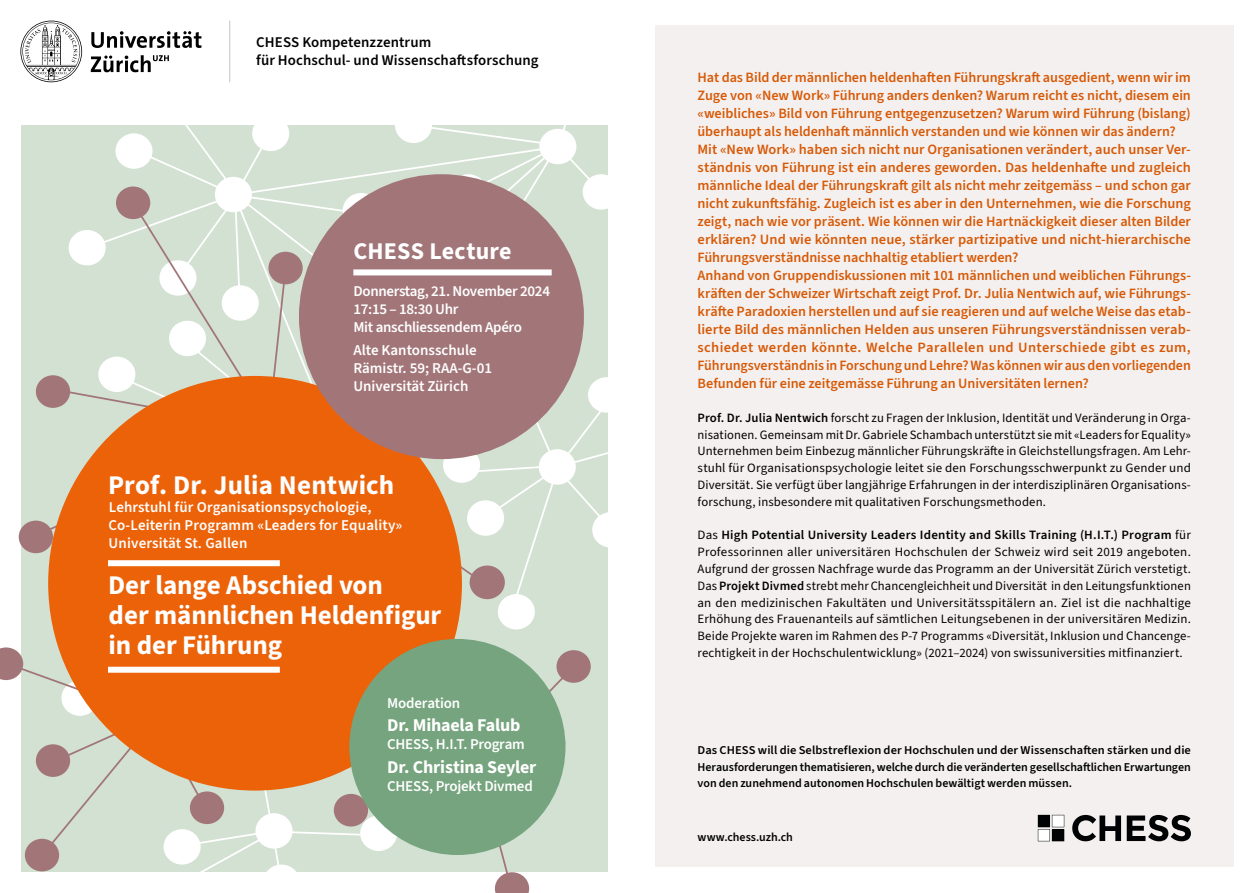
<style>
.page{position:relative;width:1259px;height:893px;background:#fff}
.page>*{position:absolute;margin:0;border:0;box-sizing:border-box;transform-origin:0 0}
.t1{font:700 27px/30px "Source Sans 3";color:#fff}
.t2{font:700 24px "Source Sans 3";letter-spacing:.01em;color:#fff}
.t3{font:700 18px "Source Sans 3";letter-spacing:-.01em;color:#fff}
.t4{font:600 15px/18px "Source Sans 3";letter-spacing:-.005em;color:#fff}
.t5{font:600 14.85px/18.6px "Source Sans 3";letter-spacing:.005em;color:#000}
.t6{font:600 14.25px/18px "Source Sans 3";color:#d65a07}
.t7{font:12.75px/16.8px "Source Sans 3";letter-spacing:.01em;color:#000;text-align:justify}
.t8{font:600 12px/16.5px "Source Sans 3";letter-spacing:.005em;color:#000;text-align:justify;scale:1.04 1}
.t9{font:600 12px "Source Sans 3";letter-spacing:.005em;color:#000}
.s1{font-weight:600}
</style>
<div class="page">
<div style="left:655px;top:26px;width:578px;height:841px;background:#f5f0f0"></div>
<svg style="left:0;top:125px;width:608px;height:768px"></svg>
<div style="left:556px;top:650px;width:35px;height:33px;background:#a27679;border-radius:50%"></div>
<div style="left:268px;top:252px;width:35px;height:32px;background:#a27679;border-radius:50%"></div>
<div style="left:116px;top:186px;width:34px;height:33px;background:#a27679;border-radius:50%"></div>
<div style="left:469px;top:565px;width:36px;height:34px;background:#a27679;border-radius:50%"></div>
<svg style="left:1072px;top:815px;width:119px;height:26px"></svg>
<svg style="left:1037px;top:815px;width:27px;height:26px"></svg>
<div style="left:48px;top:376px;width:414px;height:414px;background:#eb6209;border-radius:50%"></div>
<div style="left:299px;top:174px;width:285px;height:285px;background:#a27679;border-radius:50%"></div>
<div style="left:349px;top:639px;width:216px;height:216px;background:#75a47e;border-radius:50%"></div>
<div style="left:108px;top:560px;width:172px;height:6px;background:#fff"></div>
<div style="left:108px;top:667px;width:172px;height:6px;background:#fff"></div>
<div style="left:353px;top:269px;width:199px;height:6px;background:#fff"></div>
<hr style="left:229px;top:21px;width:1px;height:61px;background:#c6c6c6">
<svg style="left:20px;top:21px;width:181px;height:61px"></svg>
<p class="t5" style="left:256px;top:33px;width:284px">CHESS Kompetenzzentrum<br>für Hochschul- und Wissenschaftsforschung</p>
<h2 class="t2" style="left:353px;top:235px;width:160px">CHESS Lecture</h2>
<p class="t4" style="left:353px;top:282px;width:198px">Donnerstag, 21. November 2024<br>17:15 – 18:30 Uhr<br>Mit anschliessendem Apéro</p>
<p class="t4" style="left:353px;top:341px;width:140px">Alte Kantonsschule<br>Rämistr. 59; RAA-G-01<br>Universität Zürich</p>
<h1 class="t1" style="left:108px;top:470px;width:288px">Prof. Dr. Julia Nentwich</h1>
<p class="t4" style="left:108px;top:498px;width:295px">Lehrstuhl für Organisationspsychologie,<br>Co-Leiterin Programm «Leaders for Equality»<br>Universität St. Gallen</p>
<h1 class="t1" style="left:108px;top:570px;width:335px">Der lange Abschied von<br>der männlichen Heldenfigur in der Führung</h1>
<p class="t4" style="left:387px;top:694px;width:74px">Moderation</p>
<p class="t3" style="left:387px;top:713px;width:135px">Dr. Mihaela Falub</p>
<p class="t4" style="left:387px;top:734px;width:139px">CHESS, H.I.T. Program</p>
<p class="t3" style="left:387px;top:755px;width:151px">Dr. Christina Seyler</p>
<p class="t4" style="left:387px;top:776px;width:147px">CHESS, Projekt Divmed</p>
<p class="t6" style="left:697px;top:68px;width:495px">Hat das Bild der männlichen heldenhaften Führungskraft ausgedient, wenn wir im Zuge von «New Work» Führung anders denken? Warum reicht es nicht, diesem ein «weibliches» Bild von Führung entgegenzusetzen? Warum wird Führung (bislang) überhaupt als heldenhaft männlich verstanden und wie können wir das ändern?<br>Mit «New Work» haben sich nicht nur Organisationen verändert, auch unser Ver&shy;ständnis von Führung ist ein anderes geworden. Das heldenhafte und zugleich männliche Ideal der Führungskraft gilt als nicht mehr zeitgemäss – und schon gar nicht zukunftsfähig. Zugleich ist es aber in den Unternehmen, wie die Forschung zeigt, nach wie vor präsent. Wie können wir die Hartnäckigkeit dieser alten Bilder erklären? Und wie könnten neue, stärker partizipative und nicht-hierarchische Führungsverständnisse nachhaltig etabliert werden?<br>Anhand von Gruppendiskussionen mit 101 männlichen und weiblichen Führungs&shy;kräften der Schweizer Wirtschaft zeigt Prof. Dr. Julia Nentwich auf, wie Führungs&shy;kräfte Paradoxien herstellen und auf sie reagieren und auf welche Weise das etab&shy;lierte Bild des männlichen Helden aus unseren Führungsverständnissen verab&shy;schiedet werden könnte. Welche Parallelen und Unterschiede gibt es zum, Führungsverständnis in Forschung und Lehre? Was können wir aus den vorliegenden Befunden für eine zeitgemässe Führung an Universitäten lernen?</p>
<p class="t7" style="left:697px;top:409px;width:495px"><span class="s1">Prof. Dr. Julia Nentwich</span> forscht zu Fragen der Inklusion, Identität und Veränderung in Orga&shy;nisationen. Gemeinsam mit Dr. Gabriele Schambach unterstützt sie mit «Leaders for Equality» Unternehmen beim Einbezug männlicher Führungskräfte in Gleichstellungsfragen. Am Lehr&shy;stuhl für Organisationspsychologie leitet sie den Forschungsschwerpunkt zu Gender und Diversität. Sie verfügt über langjährige Erfahrungen in der interdisziplinären Organisations&shy;forschung, insbesondere mit qualitativen Forschungsmethoden.</p>
<p class="t7" style="left:697px;top:527px;width:495px">Das <span class="s1">High Potential University Leaders Identity and Skills Training (H.I.T.) Program</span> für Professorinnen aller universitären Hochschulen der Schweiz wird seit 2019 angeboten.<br>Aufgrund der grossen Nachfrage wurde das Programm an der Universität Zürich verstetigt.<br>Das <span class="s1">Projekt Divmed</span> strebt mehr Chancengleichheit und Diversität in den Leitungsfunktionen an den medizinischen Fakultäten und Universitätsspitälern an. Ziel ist die nachhaltige Erhöhung des Frauenanteils auf sämtlichen Leitungsebenen in der universitären Medizin.<br>Beide Projekte waren im Rahmen des P-7 Programms «Diversität, Inklusion und Chancenge&shy;rechtigkeit in der Hochschulentwicklung» (2021–2024) von swissuniversities mitfinanziert.</p>
<p class="t8" style="left:697px;top:742px;width:476px">Das CHESS will die Selbstreflexion der Hochschulen und der Wissenschaften stärken und die Herausforderungen thematisieren, welche durch die veränderten gesellschaftlichen Erwartungen von den zunehmend autonomen Hochschulen bewältigt werden müssen.</p>
<p class="t9" style="left:697px;top:830px;width:97px">www.chess.uzh.ch</p>
</div>
